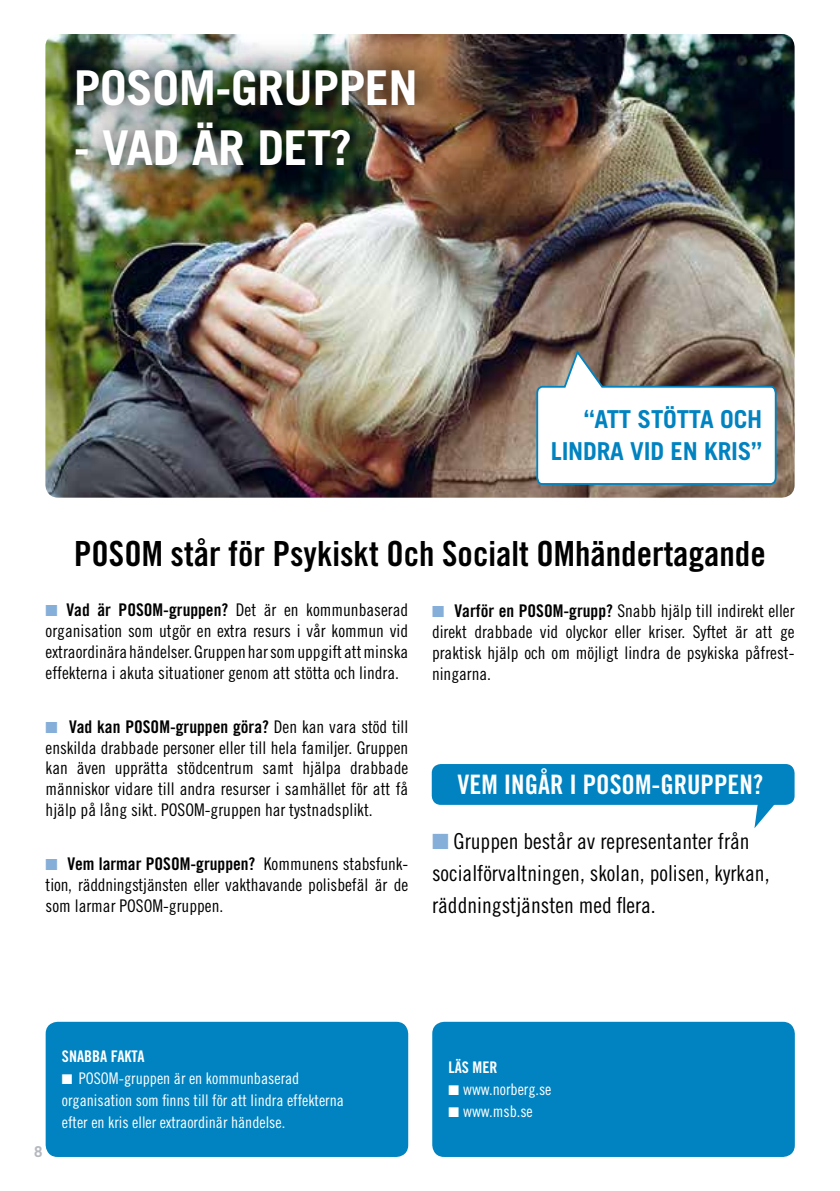
<style>
.page{position:relative;width:840px;height:1191px;background:#fff}
.page>*{position:absolute;margin:0;border:0;box-sizing:border-box;transform-origin:0 0}
.t1{font:700 48px "Trade Gothic LT Std";letter-spacing:-.01em;color:#fff}
.t2{font:34.6px "Trade Gothic LT Std Bd Cn 20";color:#000}
.t3{font:26.8px "Trade Gothic LT Std Bd Cn 20";color:#fff}
.t4{font:700 24.8px/33px "Trade Gothic LT Std";letter-spacing:-.01em;color:#0083c0}
.t5{font:22px/32px "Trade Gothic LT Std Cn 18";color:#000}
.t6{font:17.4px/21px "Trade Gothic LT Std Cn 18";color:#000;text-align:justify}
.t7{font:17.4px "Trade Gothic LT Std Bd Cn 20";color:#000}
.t8{font:16px/22px "Trade Gothic LT Std Cn 18";color:#fff}
.t9{font:16px "Trade Gothic LT Std Bd Cn 20";color:#fff}
.t10{font:700 15px "Trade Gothic LT Std";color:#b5b9bf}
.s1{color:#85aed8}
.s2{font-family:"Trade Gothic LT Std Bd Cn 20"}
.s3{font-family:"Trade Gothic LT Std Cn 18"}
</style>
<div class="page">
<div style="left:46px;top:1021px;width:362px;height:136px;background:#0083c0;border-radius:12px"></div>
<img style="left:45px;top:34px;width:749px;height:463px">
<div style="left:46px;top:38px;width:399px;height:159px;background:#000;opacity:.75"></div>
<div style="left:432px;top:1021px;width:362px;height:136px;background:#0083c0;border-radius:12px"></div>
<svg style="left:754px;top:764px;width:35px;height:64px"></svg>
<div style="left:431px;top:764px;width:363px;height:41px;background:#0083c0;border-radius:9px"></div>
<svg style="left:535px;top:348px;width:242px;height:138px"></svg>
<h1 class="t1" style="left:74px;top:58px;width:345px">POSOM-GRUPPEN</h1>
<h1 class="t1" style="left:74px;top:118px;width:279px">- VAD ÄR DET?</h1>
<h3 class="t4" style="left:550px;top:402px;width:213px;text-indent:33px">“ATT STÖTTA OCH<br>LINDRA VID EN KRIS”</h3>
<h2 class="t2" style="left:74px;top:532px;width:692px">POSOM står för Psykiskt Och Socialt OMhändertagande</h2>
<p class="t6" style="left:46px;top:599px;width:364px"><span class="s1">■</span> <span class="s2">Vad är POSOM-gruppen?</span> Det är en kommunbaserad organisation som utgör en extra resurs i vår kommun vid extraordinära händelser. Gruppen har som uppgift att minska effekterna i akuta situationer genom att stötta och lindra.</p>
<p class="t7" style="left:46px;top:716px;width:364px"><span class="s1">■</span> Vad kan POSOM-gruppen göra? <span class="s3">Den kan vara stöd till</span></p>
<p class="t6" style="left:46px;top:736px;width:364px">enskilda drabbade personer eller till hela familjer. Gruppen kan även upprätta stödcentrum samt hjälpa drabbade människor vidare till andra resurser i samhället för att få hjälp på lång sikt. POSOM-gruppen har tystnadsplikt.</p>
<p class="t7" style="left:46px;top:853px;width:364px"><span class="s1">■</span> Vem larmar POSOM-gruppen? <span class="s3">Kommunens stabsfunk-</span></p>
<p class="t6" style="left:46px;top:874px;width:364px">tion, räddningstjänsten eller vakthavande polisbefäl är de som larmar POSOM-gruppen.</p>
<p class="t6" style="left:432px;top:600px;width:364px"><span class="s1">■</span> <span class="s2">Varför en POSOM-grupp?</span> Snabb hjälp till indirekt eller direkt drabbade vid olyckor eller kriser. Syftet är att ge praktisk hjälp och om möjligt lindra de psykiska påfrest&shy;ningarna.</p>
<h3 class="t3" style="left:457px;top:768px;width:307px">VEM INGÅR I POSOM-GRUPPEN?</h3>
<p class="t5" style="left:432px;top:824px;width:339px"><span class="s1">■</span> Gruppen består av representanter från socialförvaltningen, skolan, polisen, kyrkan, räddningstjänsten med flera.</p>
<p class="t10" style="left:34px;top:1142px;width:10px">8</p>
<p class="t9" style="left:62px;top:1046px;width:84px">SNABBA FAKTA</p>
<p class="t8" style="left:62px;top:1067px;width:283px">■ POSOM-gruppen är en kommunbaserad organisation som finns till för att lindra effekterna efter en kris eller extraordinär händelse.</p>
<p class="t9" style="left:448px;top:1057px;width:50px">LÄS MER</p>
<p class="t8" style="left:448px;top:1078px;width:104px">■ www.norberg.se</p>
<p class="t8" style="left:448px;top:1100px;width:86px">■ www.msb.se</p>
</div>
